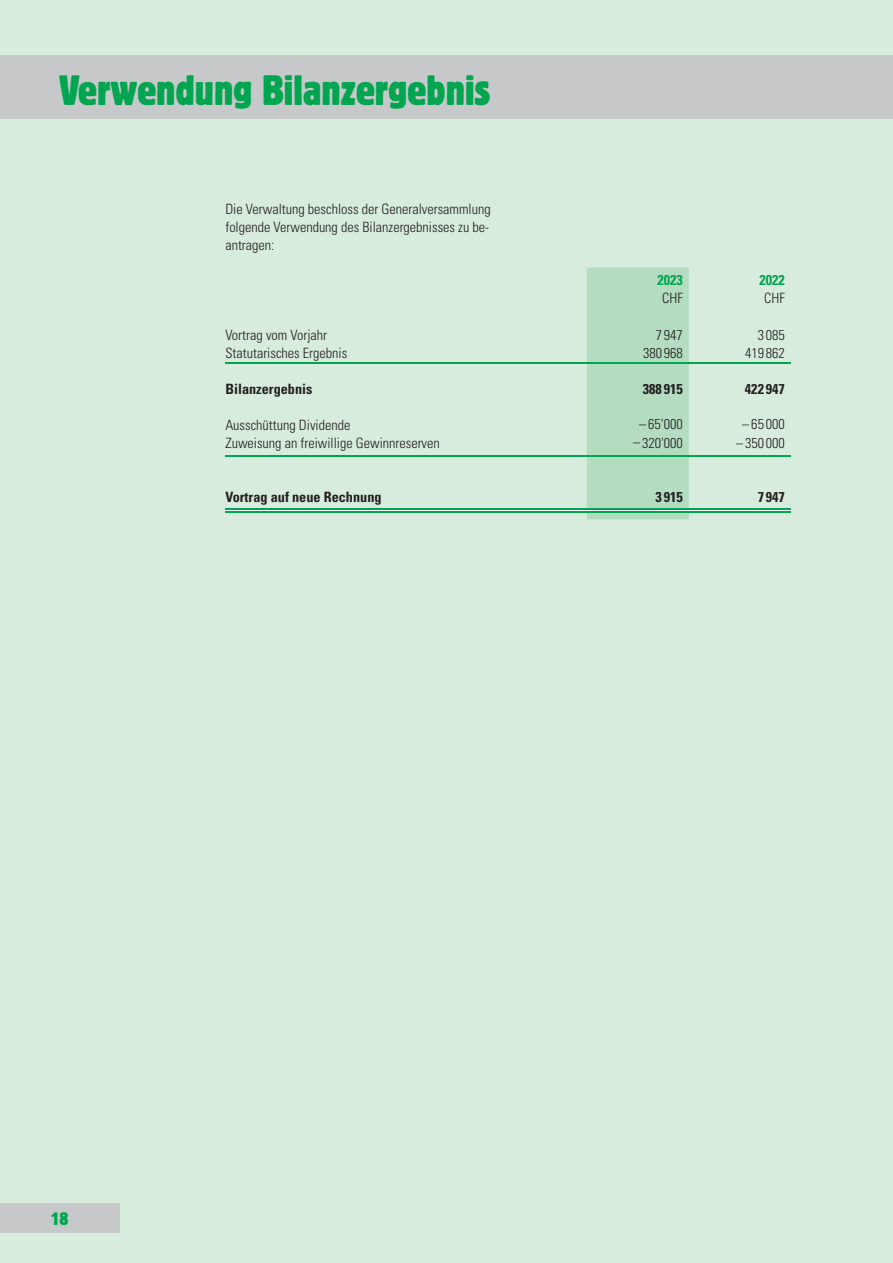
<style>
.page{position:relative;width:893px;height:1263px;background:#d8ecdd}
.page>*{position:absolute;margin:0;border:0;box-sizing:border-box;transform-origin:0 0}
.t1{font:condensed 42px "Block Pro";color:#00a54f}
.t2{font:condensed 18px "Block Pro";color:#00a54f}
.t3{font:300 condensed 14.25px/18px "Univers LT Std";color:#231f20;text-align:justify}
.t4{font:700 condensed 14.25px "Univers LT Std";color:#231f20}
.t5{font:700 condensed 14.25px "Univers LT Std";letter-spacing:.005em;color:#00a54f}
</style>
<div class="page">
<div style="left:0;top:1203px;width:119px;height:30px;background:#c7c8ca"></div>
<div style="left:0;top:55px;width:893px;height:64px;background:#c7c8ca"></div>
<div style="left:587px;top:268px;width:102px;height:251px;background:#b3dcc0"></div>
<svg style="left:225px;top:510px;width:362px;height:2px"></svg>
<svg style="left:587px;top:510px;width:102px;height:2px"></svg>
<svg style="left:689px;top:510px;width:102px;height:2px"></svg>
<hr style="left:225px;top:509px;width:362px;height:1px;background:#00a54f">
<hr style="left:225px;top:512px;width:362px;height:1px;background:#00a54f">
<hr style="left:587px;top:509px;width:102px;height:1px;background:#00a54f">
<hr style="left:587px;top:512px;width:102px;height:1px;background:#00a54f">
<hr style="left:689px;top:509px;width:102px;height:1px;background:#00a54f">
<hr style="left:689px;top:512px;width:102px;height:1px;background:#00a54f">
<hr style="left:225px;top:363px;width:362px;height:1px;background:#00a54f">
<hr style="left:587px;top:363px;width:102px;height:1px;background:#00a54f">
<hr style="left:689px;top:363px;width:102px;height:1px;background:#00a54f">
<hr style="left:225px;top:455px;width:362px;height:1px;background:#00a54f">
<hr style="left:587px;top:455px;width:102px;height:1px;background:#00a54f">
<hr style="left:689px;top:455px;width:102px;height:1px;background:#00a54f">
<h1 class="t1" style="left:59px;top:63px;width:432px">Verwendung Bilanzergebnis</h1>
<p class="t3" style="left:225px;top:200px;width:267px">Die Verwaltung beschloss der Generalversammlung folgende Verwendung des Bilanzergebnisses zu be&shy;antragen:</p>
<p class="t5" style="left:657px;top:271px;width:27px">2023</p>
<p class="t3" style="left:662px;top:289px;width:22px">CHF</p>
<p class="t5" style="left:759px;top:271px;width:27px">2022</p>
<p class="t3" style="left:764px;top:289px;width:22px">CHF</p>
<p class="t3" style="left:225px;top:326px;width:103px">Vortrag vom Vorjahr</p>
<p class="t3" style="left:656px;top:326px;width:29px">7 947</p>
<p class="t3" style="left:758px;top:326px;width:29px">3 085</p>
<p class="t3" style="left:225px;top:344px;width:123px">Statutarisches Ergebnis</p>
<p class="t3" style="left:643px;top:344px;width:41px">380 968</p>
<p class="t3" style="left:745px;top:344px;width:41px">419 862</p>
<p class="t4" style="left:225px;top:380px;width:89px">Bilanzergebnis</p>
<p class="t4" style="left:643px;top:380px;width:41px">388 915</p>
<p class="t4" style="left:745px;top:380px;width:41px">422 947</p>
<p class="t3" style="left:225px;top:416px;width:127px">Ausschüttung Dividende</p>
<p class="t3" style="left:639px;top:415px;width:45px">– 65'000</p>
<p class="t3" style="left:742px;top:415px;width:44px">– 65 000</p>
<p class="t3" style="left:225px;top:434px;width:216px">Zuweisung an freiwillige Gewinnreserven</p>
<p class="t3" style="left:633px;top:434px;width:51px">– 320'000</p>
<p class="t3" style="left:736px;top:434px;width:50px">– 350 000</p>
<p class="t4" style="left:225px;top:488px;width:158px">Vortrag auf neue Rechnung</p>
<p class="t4" style="left:656px;top:488px;width:29px">3 915</p>
<p class="t4" style="left:758px;top:488px;width:29px">7 947</p>
<p class="t2" style="left:51px;top:1207px;width:19px">18</p>
</div>
